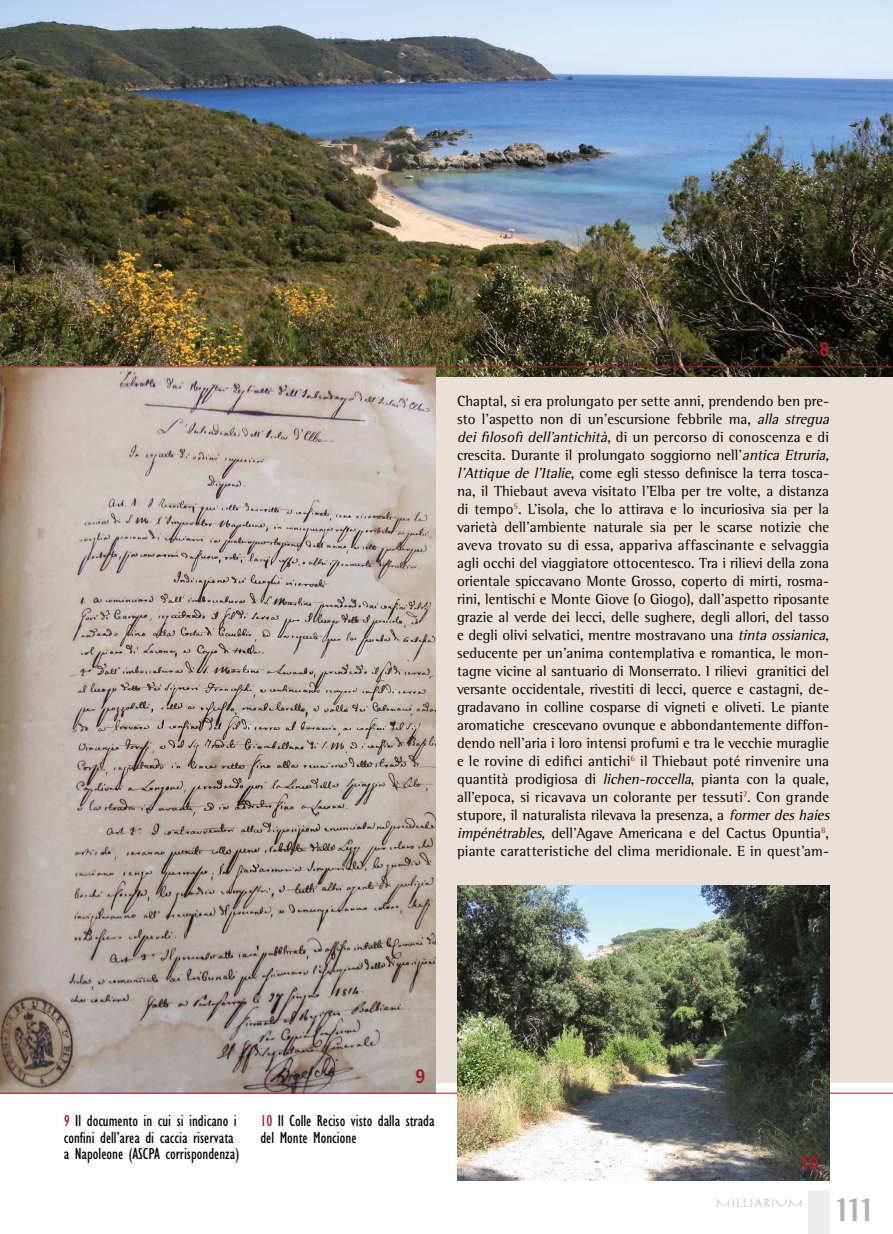
<style>
.page{position:relative;width:893px;height:1234px;background:#fff}
.page>*{position:absolute;margin:0;border:0;box-sizing:border-box;transform-origin:0 0}
.t1{font:700 36px "Rotis Semi Serif";color:#b3b2b2}
.t2{font:700 19.5px "Frutiger";color:#a41d2a;scale:.9 1}
.t3{font:condensed 16.5px/16.5px "Gill Sans";color:#000}
.t4{font:15px/18px "Rotis Semi Serif";color:#000}
.t5{font:13.5px "Herculanum";color:#c6c6c6}
.s1{font-style:italic}
.s2{color:#a41d2a}
</style>
<div class="page">
<div style="left:808px;top:1191px;width:21px;height:42px;background:#ededed"></div>
<img style="left:0;top:0;width:893px;height:377px">
<div style="left:0;top:377px;width:893px;height:705px;background:#eae0d8"></div>
<img style="left:0;top:367px;width:436px;height:725px">
<hr style="left:0;top:366px;width:893px;height:1px;background:#a41d2a">
<hr style="left:0;top:1092px;width:893px;height:1px;background:#a41d2a">
<img style="left:457px;top:885px;width:372px;height:295px">
<h2 class="t2" style="left:819px;top:337px;width:12px">8</h2>
<p class="t4" style="left:457px;top:392px;width:377px">Chaptal, si era prolungato per sette anni, prendendo ben pre&shy;sto l’aspetto non di un’escursione febbrile ma, <span class="s1">alla stregua dei filosofi dell’antichità</span>, d i u n p ercors o d i con o s cen z a e d i crescita. Durante il prolungato soggiorno nell’<span class="s1">antica Etruria, l’Attique de l’Italie</span>, come egli stesso definisce la terra tosca&shy;na, il Thiebaut aveva visitato l’Elba per tre volte, a distanza di tempo<sup>5</sup>. L’isola, che lo attirava e lo incuriosiva sia per la varietà dell’ambiente naturale sia per le scarse notizie che aveva trovato su di essa, appariva affascinante e selvaggia agli occhi del viaggiatore ottocentesco. Tra i rilievi della zona orientale spiccavano Monte Grosso, coperto di mirti, rosma&shy;rini, lentischi e Monte Giove (o Giogo), dall’aspetto riposante grazie al verde dei lecci, delle sughere, degli allori, del tasso e degli olivi selvatici, mentre mostravano una <span class="s1">tinta ossianica</span>, seducente per un’anima contemplativa e romantica, le mon&shy;tagne vicine al santuario di Monserrato. I rilievi granitici del versante occidentale, rivestiti di lecci, querce e castagni, de&shy;gradavano in colline cosparse di vigneti e oliveti. Le piante aromatiche crescevano ovunque e abbondantemente diffon&shy;dendo nell’aria i loro intensi profumi e tra le vecchie muraglie e le rovine di edifici antichi<sup>6</sup> il Thiebaut poté rinvenire una quantità prodigiosa di <span class="s1">lichen-roccella</span>, pianta con la quale, all’epoca, si ricavava un colorante per tessuti<sup>7</sup>. Con grande stupore, il naturalista rilevava la presenza, a <span class="s1">former des haies impénétrables</span>, dell’Agave Americana e del Cactus Opuntia<sup>8</sup>, piante caratteristiche del clima meridionale. E in quest’am-</p>
<p class="t3" style="left:64px;top:1112px;width:177px"><span class="s2">9</span> Il documento in cui si indicano i confini dell’area di caccia riservata a Napoleone (ASCPA corrispondenza)</p>
<h2 class="t2" style="left:415px;top:1063px;width:12px">9</h2>
<p class="t3" style="left:260px;top:1112px;width:176px"><span class="s2">10</span> Il Colle Reciso visto dalla strada del Monte Moncione</p>
<h2 class="t2" style="left:799px;top:1151px;width:23px">10</h2>
<p class="t5" style="left:715px;top:1196px;width:89px">MILLIARIUM</p>
<h1 class="t1" style="left:831px;top:1186px;width:46px">111</h1>
</div>
